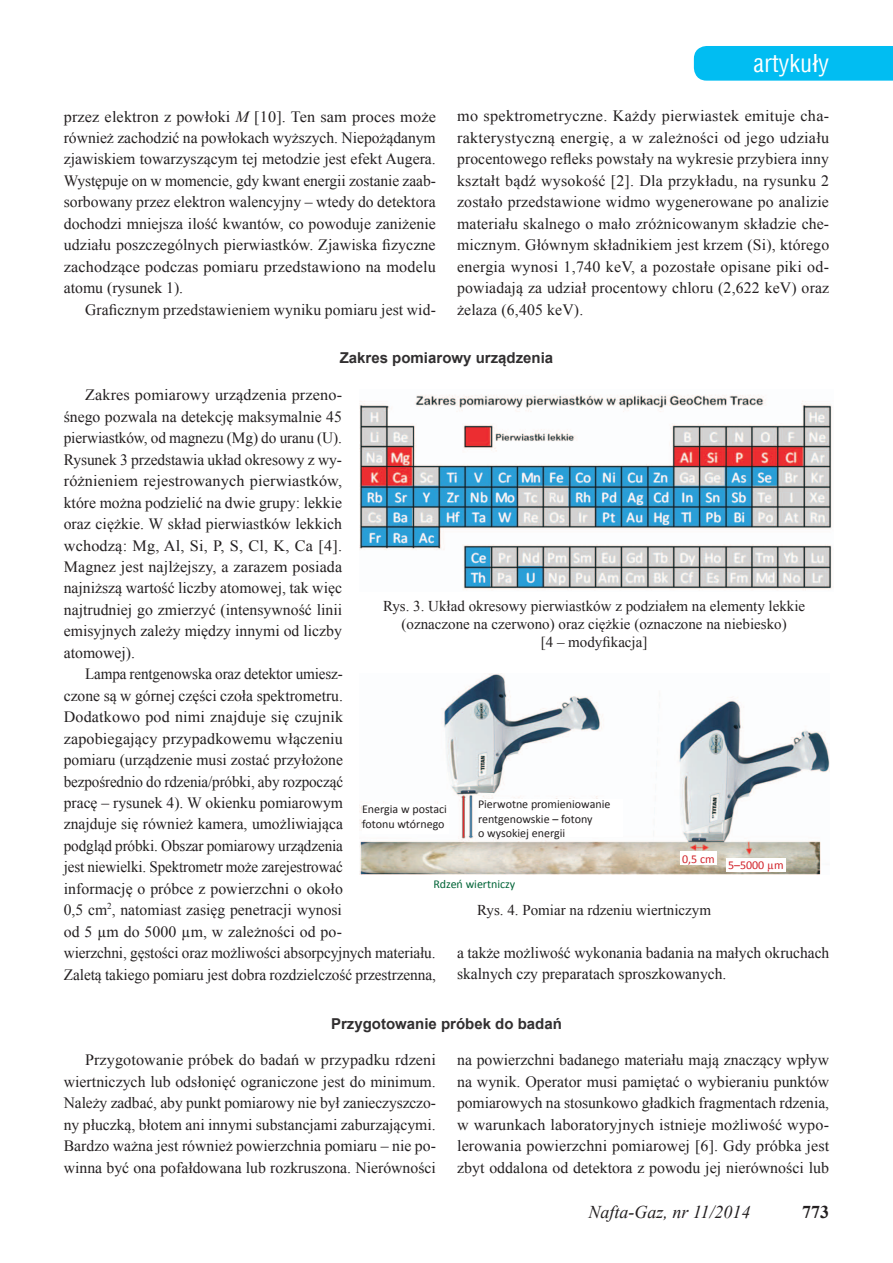
<style>
.page{position:relative;width:893px;height:1263px;background:#fff}
.page>*{position:absolute;margin:0;border:0;box-sizing:border-box;transform-origin:0 0}
.t1{font:24px "Switzerland Condensed";color:#fff}
.t2{font:italic 18px "Times New Roman";color:#231f20}
.t3{font:700 18px "Times New Roman";color:#231f20}
.t4{font:15.75px/21.5px "Times New Roman";color:#231f20;text-align:justify}
.t5{font:15.75px/21.5px "Times New Roman";color:#231f20;scale:.96 1}
.t6{font:15px/18px "Times New Roman";color:#231f20;text-align:center}
.t7{font:700 15px "Arial";color:#312f30}
.t8{font:12px/14.4px "Calibri";color:#231f20}
.t9{font:12px "Calibri";color:#006437}
.t10{font:12px "Calibri";color:#d1232a}
.s1{font-style:italic}
.s2{font-family:"Times New Roman"}
</style>
<div class="page">
<div style="left:694px;top:46px;width:199px;height:35px;background:#01bdf2"></div>
<img style="left:359px;top:394px;width:473px;height:196px">
<img style="left:360px;top:673px;width:469px;height:202px">
<div style="left:680px;top:851px;width:37px;height:14px;background:#fff"></div>
<div style="left:726px;top:858px;width:60px;height:13px;background:#fff"></div>
<div style="left:478px;top:799px;width:145px;height:38px;background:#fff"></div>
<div style="left:362px;top:804px;width:87px;height:30px;background:#fff"></div>
<h1 class="t1" style="left:754px;top:48px;width:77px">artykuły</h1>
<p class="t4" style="left:457px;top:105px;width:374px">mo spektrometryczne. Każdy pierwiastek emituje cha&shy;rakterystyczną energię, a w zależności od jego udziału procentowego refleks powstały na wykresie przybiera inny kształt bądź wysokość [2]. Dla przykładu, na rysunku 2 zostało przedstawione widmo wygenerowane po analizie materiału skalnego o mało zróżnicowanym składzie che&shy;micznym. Głównym składnikiem jest krzem (Si), którego energia wynosi 1,740 keV, a pozostałe opisane piki od&shy;powiadają za udział procentowy chloru (2,622 keV) oraz żelaza (6,405 keV).</p>
<p class="t7" style="left:340px;top:348px;width:215px">Zakres pomiarowy urządzenia</p>
<p class="t4" style="left:64px;top:384px;width:280px;text-indent:21px">Zakres pomiarowy urządzenia przeno&shy;śnego pozwala na detekcję maksymalnie 45 pierwiastków, od magnezu (Mg) do uranu (U).<br>Rysunek 3 przedstawia układ okresowy z wy&shy;różnieniem rejestrowanych pierwiastków, które można podzielić na dwie grupy: lekkie oraz ciężkie. W skład pierwiastków lekkich wchodzą: Mg, Al, Si, P, S, Cl, K, Ca [4].<br>Magnez jest najlżejszy, a zarazem posiada najniższą wartość liczby atomowej, tak więc najtrudniej go zmierzyć (intensywność linii emisyjnych zależy między innymi od liczby atomowej).</p>
<p class="t5" style="left:64px;top:663px;width:389px;text-indent:21px">Lampa rentgenowska oraz detektor umiesz-<br>czone są w górnej części czoła spektrometru.<br>Dodatkowo pod nimi znajduje się czujnik zapobiegający przypadkowemu włączeniu<br>pomiaru (urządzenie musi zostać przyłożone<br>bezpośrednio do rdzenia/próbki, aby rozpocząć<br>pracę – rysunek 4). W okienku pomiarowym<br>znajduje się również kamera, umożliwiająca<br>podgląd próbki. Obszar pomiarowy urządzenia<br>jest niewielki. Spektrometr może zarejestrować<br>informację o próbce z powierzchni o około<br>0,5 cm<sup>2</sup>, natomiast zasięg penetracji wynosi<br>od 5 µm do 5000 µm, w zależności od po-<br>wierzchni, gęstości oraz możliwości absorpcyjnych materiału.<br>Zaletą takiego pomiaru jest dobra rozdzielczość przestrzenna,</p>
<p class="t4" style="left:64px;top:105px;width:374px">przez elektron z powłoki <span class="s1">M</span> [10]. Ten sam proces może również zachodzić na powłokach wyższych. Niepożądanym zjawiskiem towarzyszącym tej metodzie jest efekt Augera.<br>Występuje on w momencie, gdy kwant energii zostanie zaab&shy;sorbowany przez elektron walencyjny – wtedy do detektora dochodzi mniejsza ilość kwantów, co powoduje zaniżenie udziału poszczególnych pierwiastków. Zjawiska fizyczne zachodzące podczas pomiaru przedstawiono na modelu atomu (rysunek 1).</p>
<p class="t4" style="left:85px;top:298px;width:352px">Graficznym przedstawieniem wyniku pomiaru jest wid-</p>
<p class="t6" style="left:383px;top:596px;width:424px">Rys. 3. Układ okresowy pierwiastków z podziałem na elementy lekkie (oznaczone na czerwono) oraz ciężkie (oznaczone na niebiesko)<br>[4 – modyfikacja]</p>
<p class="t8" style="left:478px;top:797px;width:134px">Pierwotne promieniowanie rentgenowskie – fotony<br>o wysokiej energii</p>
<p class="t8" style="left:362px;top:802px;width:86px">Energia w postaci fotonu wtórnego</p>
<p class="t10" style="left:682px;top:851px;width:34px">0,5 cm</p>
<p class="t10" style="left:728px;top:858px;width:57px">5–5000 <span class="s2">µ</span>m</p>
<p class="t9" style="left:433px;top:876px;width:83px">Rdzeń wiertniczy</p>
<p class="t6" style="left:477px;top:900px;width:235px">Rys. 4. Pomiar na rdzeniu wiertniczym</p>
<p class="t4" style="left:457px;top:942px;width:374px">a także możliwość wykonania badania na małych okruchach skalnych czy preparatach sproszkowanych.</p>
<p class="t7" style="left:331px;top:1013px;width:232px">Przygotowanie próbek do badań</p>
<p class="t4" style="left:64px;top:1049px;width:374px;text-indent:21px">Przygotowanie próbek do badań w przypadku rdzeni wiertniczych lub odsłonięć ograniczone jest do minimum.<br>Należy zadbać, aby punkt pomiarowy nie był zanieczyszczo&shy;ny płuczką, błotem ani innymi substancjami zaburzającymi.<br>Bardzo ważna jest również powierzchnia pomiaru – nie po&shy;winna być ona pofałdowana lub rozkruszona. Nierówności</p>
<p class="t4" style="left:457px;top:1049px;width:374px">na powierzchni badanego materiału mają znaczący wpływ na wynik. Operator musi pamiętać o wybieraniu punktów pomiarowych na stosunkowo gładkich fragmentach rdzenia, w warunkach laboratoryjnych istnieje możliwość wypo&shy;lerowania powierzchni pomiarowej [6]. Gdy próbka jest zbyt oddalona od detektora z powodu jej nierówności lub</p>
<p class="t2" style="left:588px;top:1200px;width:164px">Nafta-Gaz, nr 11/2014</p>
<p class="t3" style="left:802px;top:1199px;width:28px">773</p>
</div>
